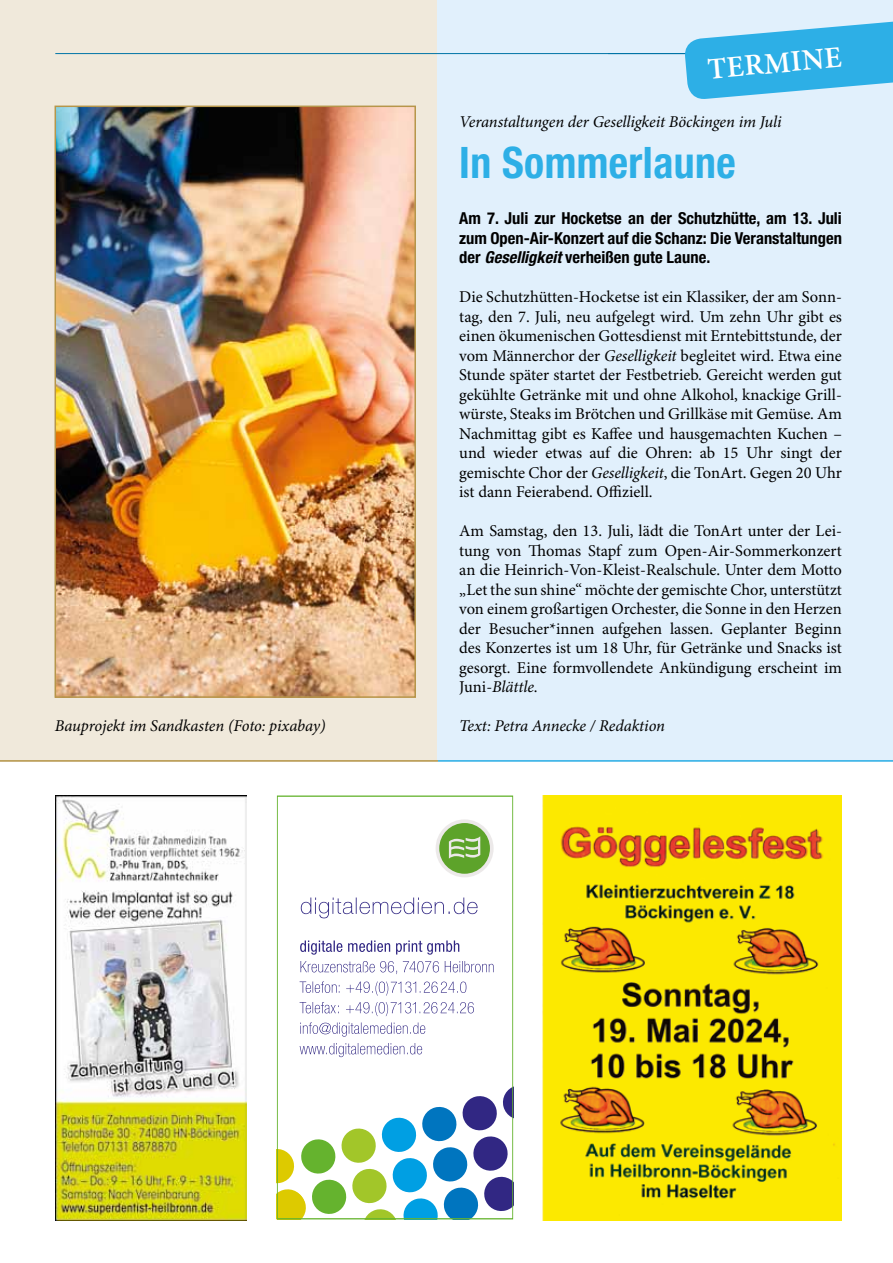
<style>
.page{position:relative;width:893px;height:1263px;background:#fff}
.page>*{position:absolute;margin:0;border:0;box-sizing:border-box;transform-origin:0 0}
.t1{font:700 condensed 43.5px "Helvetica Neue LT Pro";letter-spacing:.01em;color:#2dafe6;scale:.96 1}
.t2{font:600 30px "Minion Pro";color:#fff}
.t3{font:16.5px/19.5px "Minion Pro";color:#000;text-align:justify}
.t4{font:700 condensed 16.5px/19.5px "Helvetica Neue LT Pro";color:#000;text-align:justify}
.t5{font:italic 16.5px "Minion Pro";letter-spacing:-.01em;color:#000}
.s1{font-style:italic}
</style>
<div class="page">
<div style="left:0;top:0;width:438px;height:762px;background:#f0e9db"></div>
<div style="left:438px;top:0;width:455px;height:761px;background:#e1f0fc"></div>
<img style="left:56px;top:795px;width:191px;height:425px">
<hr style="left:438px;top:760px;width:455px;height:2px;background:#2dafe6">
<hr style="left:0;top:760px;width:438px;height:2px;background:#b6964a">
<svg style="left:436px;top:819px;width:58px;height:58px;background:#8ebb6b"></svg>
<svg style="left:300px;top:1043px;width:122px;height:14px"></svg>
<svg style="left:300px;top:1022px;width:125px;height:15px"></svg>
<svg style="left:300px;top:1002px;width:174px;height:14px"></svg>
<svg style="left:300px;top:981px;width:166px;height:15px"></svg>
<svg style="left:300px;top:961px;width:194px;height:13px"></svg>
<svg style="left:300px;top:940px;width:159px;height:15px"></svg>
<svg style="left:301px;top:897px;width:177px;height:21px"></svg>
<svg style="left:277px;top:1088px;width:236px;height:132px"></svg>
<div style="left:277px;top:796px;width:236px;height:423px;border:1px solid #65b32e"></div>
<hr style="left:55px;top:53px;width:838px;height:1px;background:#0074a6">
<img style="left:543px;top:796px;width:298px;height:424px">
<img style="left:58px;top:109px;width:355px;height:586px">
<div style="left:55px;top:106px;width:361px;height:592px;border:2px solid #b6964a"></div>
<svg style="left:684px;top:21px;width:209px;height:78px"></svg>
<h2 class="t2" style="left:762px;top:46px;width:77px;rotate:-5deg">mine</h2>
<p class="t5" style="left:459px;top:112px;width:324px">Veranstaltungen der Geselligkeit Böckingen im Juli</p>
<h1 class="t1" style="left:459px;top:136px;width:290px">In Sommerlaune</h1>
<p class="t4" style="left:459px;top:208px;width:384px">Am 7. Juli zur Hocketse an der Schutzhütte, am 13. Juli zum Open-Air-Konzert auf die Schanz: Die Veranstaltungen der <span class="s1">Geselligkeit</span> verheißen gute Laune.</p>
<p class="t3" style="left:459px;top:288px;width:384px">Die Schutzhütten-Hocketse ist ein Klassiker, der am Sonn&shy;tag, den 7. Juli, neu aufgelegt wird. Um zehn Uhr gibt es einen ökumenischen Gottesdienst mit Erntebittstunde, der vom Männerchor der <span class="s1">Geselligkeit</span> begleitet wird. Etwa eine Stunde später startet der Festbetrieb. Gereicht werden gut gekühlte Getränke mit und ohne Alkohol, knackige Grill&shy;würste, Steaks im Brötchen und Grillkäse mit Gemüse. Am Nachmittag gibt es Kaffee und hausgemachten Kuchen – und wieder etwas auf die Ohren: ab 15 Uhr singt der gemischte Chor der <span class="s1">Geselligkeit</span>, die TonArt. Gegen 20 Uhr ist dann Feierabend. Offiziell.</p>
<p class="t3" style="left:459px;top:522px;width:384px">Am Samstag, den 13. Juli, lädt die TonArt unter der Lei&shy;tung von Thomas Stapf zum Open-Air-Sommerkonzert an die Heinrich-Von-Kleist-Realschule. Unter dem Motto „Let the sun shine“ möchte der gemischte Chor, unterstützt von einem großartigen Orchester, die Sonne in den Herzen der Besucher*innen aufgehen lassen. Geplanter Beginn des Konzertes ist um 18 Uhr, für Getränke und Snacks ist gesorgt. Eine formvollendete Ankündigung erscheint im Juni-<span class="s1">Blättle</span>.</p>
<p class="t5" style="left:55px;top:716px;width:272px">Bauprojekt im Sandkasten (Foto: pixabay)</p>
<p class="t5" style="left:459px;top:716px;width:207px">Text: Petra Annecke / Redaktion</p>
</div>
